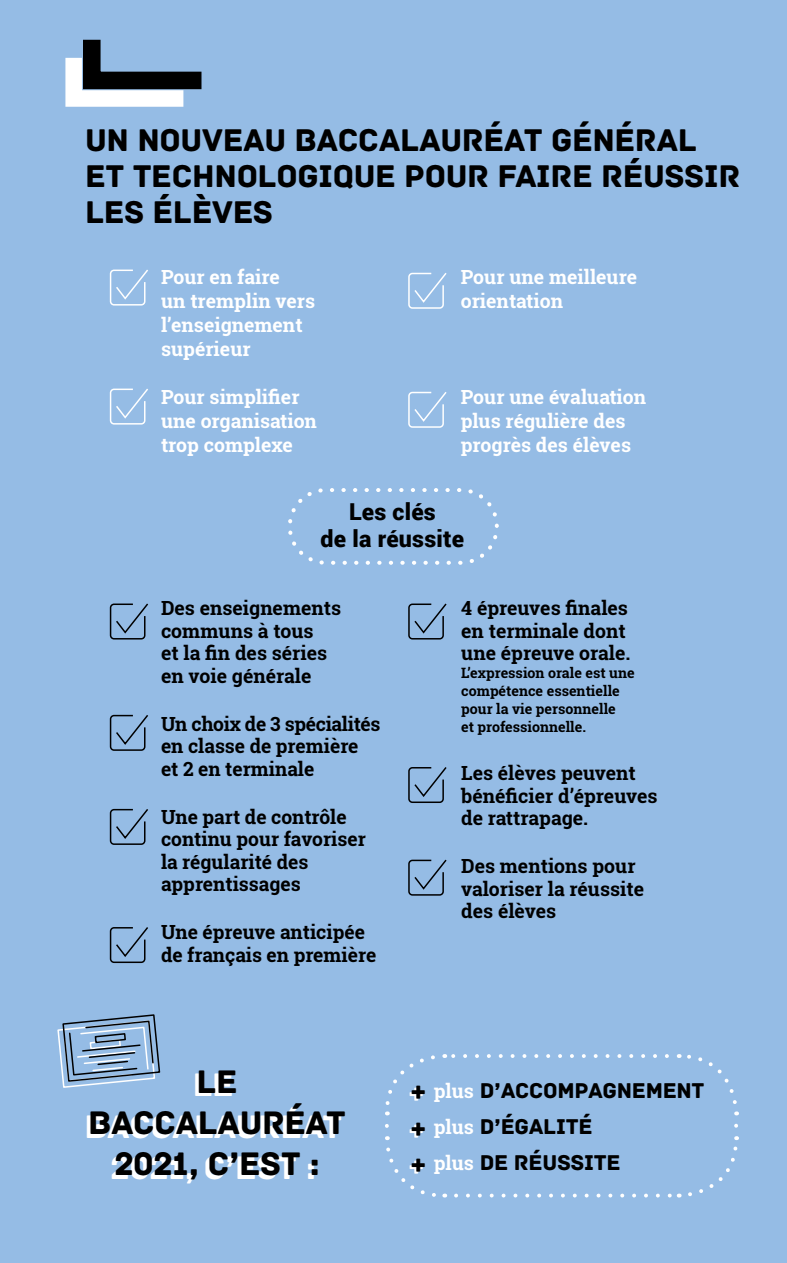
<style>
.page{position:relative;width:787px;height:1263px;background:#95bce5}
.page>*{position:absolute;margin:0;border:0;box-sizing:border-box;transform-origin:0 0}
.t1{font:34.2px/41.1px "Archive";letter-spacing:-.01em;color:#000;text-align:center}
.t2{font:33px/36px "Archive";letter-spacing:-.01em;color:#000}
.t3{font:28.05px/36.2px "Archive";color:#000;text-align:justify}
.t4{font:900 23.25px/27px "Roboto";letter-spacing:.01em;color:#000;text-align:center}
.t5{font:22.5px/35.5px "Archive";letter-spacing:-.01em;color:#000}
.t6{font:700 19.5px/22.5px "Roboto Slab";color:#000}
.t7{font:700 19.5px/24px "Roboto Slab";color:#fff}
.t8{font:700 14.25px/18px "Roboto Slab";color:#000}
.s1{font-family:"Roboto Slab";font-weight:700;font-size:19.5px;color:#fff}
</style>
<div class="page">
<svg style="left:109px;top:269px;width:39px;height:37px"></svg>
<svg style="left:408px;top:272px;width:39px;height:37px"></svg>
<svg style="left:109px;top:388px;width:39px;height:37px"></svg>
<svg style="left:408px;top:391px;width:39px;height:37px"></svg>
<svg style="left:408px;top:767px;width:39px;height:36px"></svg>
<svg style="left:408px;top:859px;width:39px;height:37px"></svg>
<svg style="left:408px;top:603px;width:39px;height:37px"></svg>
<svg style="left:109px;top:603px;width:39px;height:37px"></svg>
<svg style="left:109px;top:714px;width:39px;height:37px"></svg>
<svg style="left:109px;top:808px;width:39px;height:37px"></svg>
<svg style="left:109px;top:927px;width:39px;height:37px"></svg>
<svg style="left:65px;top:39px;width:137px;height:68px"></svg>
<svg style="left:385px;top:1055px;width:50px;height:60px"></svg>
<svg style="left:385px;top:1126px;width:60px;height:72px"></svg>
<svg style="left:456px;top:1193px;width:223px;height:4px"></svg>
<svg style="left:688px;top:1136px;width:51px;height:60px"></svg>
<svg style="left:678px;top:1054px;width:61px;height:72px"></svg>
<svg style="left:444px;top:1054px;width:223px;height:4px"></svg>
<svg style="left:57px;top:1014px;width:104px;height:74px"></svg>
<svg style="left:288px;top:488px;width:211px;height:77px"></svg>
<h2 class="t2" style="left:85px;top:123px;width:657px">UN NOUVEAU BACCALAURÉAT GÉNÉRAL<br>ET TECHNOLOGIQUE POUR FAIRE RÉUSSIR<br>LES ÉLÈVES</h2>
<p class="t7" style="left:161px;top:264px;width:156px">Pour en faire<br>un tremplin vers l’enseignement supérieur</p>
<p class="t7" style="left:161px;top:384px;width:157px">Pour simplifier une organisation trop complexe</p>
<p class="t7" style="left:461px;top:264px;width:178px">Pour une meilleure orientation</p>
<p class="t7" style="left:461px;top:384px;width:187px">Pour une évaluation plus régulière des progrès des élèves</p>
<p class="t4" style="left:320px;top:497px;width:145px">Les clés<br>de la réussite</p>
<p class="t6" style="left:161px;top:597px;width:182px">Des enseignements communs à tous<br>et la fin des séries en voie générale</p>
<p class="t6" style="left:161px;top:712px;width:221px">Un choix de 3 spécialités en classe de première et 2 en terminale</p>
<p class="t6" style="left:161px;top:805px;width:206px">Une part de contrôle continu pour favoriser la régularité des apprentissages</p>
<p class="t6" style="left:161px;top:921px;width:217px">Une épreuve anticipée de français en première</p>
<p class="t6" style="left:461px;top:597px;width:171px">4 épreuves finales en terminale dont une épreuve orale.</p>
<p class="t8" style="left:461px;top:664px;width:175px">L’expression orale est une compétence essentielle pour la vie personnelle<br>et professionnelle.</p>
<p class="t6" style="left:461px;top:762px;width:198px">Les élèves peuvent bénéficier d’épreuves de rattrapage.</p>
<p class="t6" style="left:461px;top:855px;width:184px">Des mentions pour valoriser la réussite des élèves</p>
<h1 class="t1" style="left:88px;top:1061px;width:259px">LE<br>BACCALAURÉAT<br>2021, C’EST :</h1>
<h3 class="t3" style="left:410px;top:1074px;width:17px">+ + +</h3>
<p class="t5" style="left:434px;top:1073px;width:272px"><span class="s1">plus</span> D’ACCOMPAGNEMENT <span class="s1">plus</span> D’ÉGALITÉ<br><span class="s1">plus</span> DE RÉUSSITE</p>
</div>
